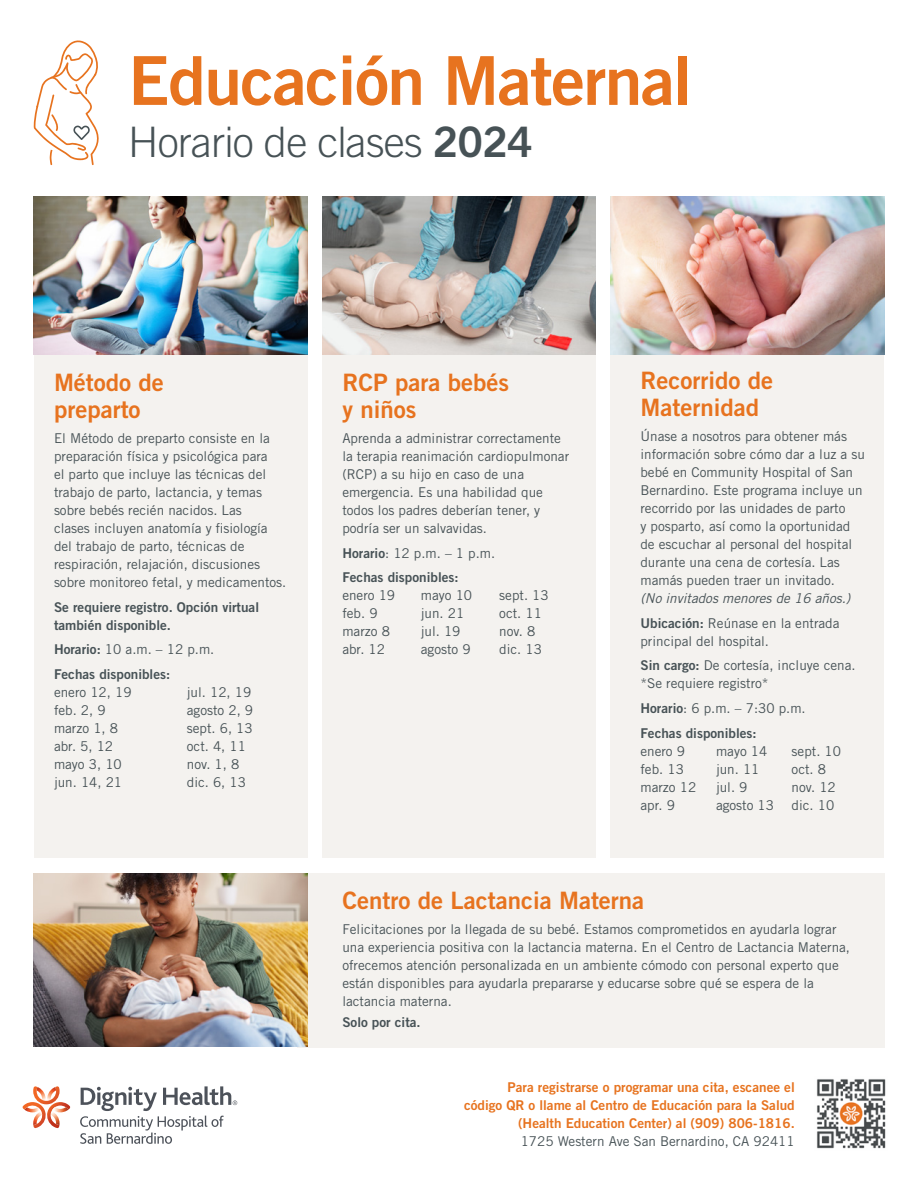
<style>
.page{position:relative;width:918px;height:1188px;background:#fff}
.page>*{position:absolute;margin:0;border:0;box-sizing:border-box;transform-origin:0 0}
.t1{font:67.5px "Trade Gothic LT Std Bd 2";letter-spacing:-.02em;color:#e7731f}
.t2{font:300 42px "Trade Gothic LT Std";letter-spacing:-.02em;color:#475256}
.t3{font:24px/27px "Trade Gothic LT Std Bd 2";color:#e7731f}
.t4{font:13.5px/18px "Trade Gothic LT Std";color:#475256}
.t5{font:13.5px/18px "Trade Gothic LT Std Bd 2";color:#e7731f;text-align:right}
.t6{font:13.5px/18px "Trade Gothic LT Std Bd 2";color:#475256}
.t7{font:italic 13.5px/24.8px "Trade Gothic LT Std";color:#475256}
.s1{font-family:"Trade Gothic LT Std Bd 2";font-weight:400}
.s2{font-family:"Trade Gothic LT Std Bd 2"}
.s3{font-family:"Trade Gothic LT Std Bd 2";font-style:normal}
.s4{font-style:normal}
</style>
<div class="page">
<div style="left:34px;top:289px;width:274px;height:569px;background:#f4f2ef"></div>
<div style="left:322px;top:301px;width:274px;height:557px;background:#f4f2ef"></div>
<div style="left:610px;top:301px;width:274px;height:557px;background:#f4f2ef"></div>
<div style="left:297px;top:873px;width:587px;height:175px;background:#f4f2ef"></div>
<img style="left:34px;top:874px;width:274px;height:172px">
<svg style="left:22px;top:1086px;width:48px;height:42px"></svg>
<img style="left:52px;top:1110px;width:16px;height:2px">
<img style="left:52px;top:1107px;width:16px;height:3px">
<svg style="left:80px;top:1086px;width:157px;height:58px"></svg>
<img style="left:34px;top:197px;width:274px;height:157px">
<img style="left:816px;top:1079px;width:70px;height:70px">
<img style="left:322px;top:197px;width:274px;height:157px">
<img style="left:610px;top:197px;width:274px;height:157px">
<svg style="left:33px;top:40px;width:66px;height:125px"></svg>
<h1 class="t1" style="left:128px;top:39px;width:565px">Educación Maternal</h1>
<h2 class="t2" style="left:128px;top:117px;width:406px">Horario de clases <span class="s1">2024</span></h2>
<h3 class="t3" style="left:54px;top:369px;width:111px">Método de preparto</h3>
<p class="t4" style="left:54px;top:429px;width:234px">El Método de preparto consiste en la preparación física y psicológica para<br>el parto que incluye las técnicas del trabajo de parto, lactancia, y temas sobre bebés recién nacidos. Las<br>clases incluyen anatomía y fisiología del trabajo de parto, técnicas de respiración, relajación, discusiones sobre monitoreo fetal, y medicamentos.</p>
<p class="t6" style="left:54px;top:598px;width:207px">Se requiere registro. Opción virtual también disponible.</p>
<p class="t4" style="left:54px;top:640px;width:162px"><span class="s2">Horario:</span> 10 a.m. – 12 p.m.</p>
<p class="t6" style="left:54px;top:665px;width:118px">Fechas disponibles:</p>
<p class="t4" style="left:54px;top:683px;width:79px">enero 12, 19 feb. 2, 9 marzo 1, 8 abr. 5, 12 mayo 3, 10 jun. 14, 21</p>
<p class="t4" style="left:187px;top:683px;width:68px">jul. 12, 19 agosto 2, 9 sept. 6, 13 oct. 4, 11 nov. 1, 8 dic. 6, 13</p>
<h3 class="t3" style="left:342px;top:369px;width:168px">RCP para bebés y niños</h3>
<p class="t4" style="left:342px;top:429px;width:228px">Aprenda a administrar correctamente la terapia reanimación cardiopulmonar (RCP) a su hijo en caso de una emergencia. Es una habilidad que todos los padres deberían tener, y podría ser un salvavidas.</p>
<p class="t4" style="left:342px;top:544px;width:154px"><span class="s2">Horario</span>: 12 p.m. – 1 p.m.</p>
<p class="t6" style="left:342px;top:568px;width:118px">Fechas disponibles:</p>
<p class="t4" style="left:342px;top:586px;width:54px">enero 19 feb. 9 marzo 8 abr. 12</p>
<p class="t4" style="left:421px;top:586px;width:53px">mayo 10 jun. 21 jul. 19 agosto 9</p>
<p class="t4" style="left:499px;top:586px;width:51px">sept. 13 oct. 11 nov. 8 dic. 13</p>
<h3 class="t3" style="left:640px;top:367px;width:134px">Recorrido de<br>Maternidad</h3>
<p class="t4" style="left:640px;top:427px;width:226px">Únase a nosotros para obtener más información sobre cómo dar a luz a su bebé en Community Hospital of San Bernardino. Este programa incluye un recorrido por las unidades de parto<br>y posparto, así como la oportunidad de escuchar al personal del hospital durante una cena de cortesía. Las mamás pueden traer un invitado.</p>
<p class="t7" style="left:640px;top:586px;width:211px">(No invitados menores de 16 años.)<br><span class="s3">Ubicación:</span> <span class="s4">Reúnase en la entrada</span></p>
<p class="t4" style="left:640px;top:628px;width:217px;line-height:24.8px">principal del hospital.<br><span class="s2">Sin cargo:</span> De cortesía, incluye cena.</p>
<p class="t4" style="left:640px;top:671px;width:167px;line-height:24.8px">*Se requiere registro*<br><span class="s2">Horario</span>: 6 p.m. – 7:30 p.m.</p>
<p class="t6" style="left:640px;top:724px;width:118px">Fechas disponibles:</p>
<p class="t4" style="left:640px;top:742px;width:57px">enero 9 feb. 13 marzo 12 apr. 9</p>
<p class="t4" style="left:716px;top:742px;width:60px">mayo 14 jun. 11 jul. 9 agosto 13</p>
<p class="t4" style="left:792px;top:742px;width:51px">sept. 10 oct. 8 nov. 12 dic. 10</p>
<h3 class="t3" style="left:342px;top:887px;width:303px">Centro de Lactancia Materna</h3>
<p class="t4" style="left:342px;top:920px;width:509px">Felicitaciones por la llegada de su bebé. Estamos comprometidos en ayudarla lograr una experiencia positiva con la lactancia materna. En el Centro de Lactancia Materna, ofrecemos atención personalizada en un ambiente cómodo con personal experto que están disponibles para ayudarla prepararse y educarse sobre qué se espera de la lactancia materna.</p>
<p class="t6" style="left:342px;top:1013px;width:80px">Solo por cita.</p>
<p class="t5" style="left:464px;top:1078px;width:332px">Para registrarse o programar una cita, escanee el<br>código QR o llame al Centro de Educación para la Salud (Health Education Center) al (909) 806-1816.</p>
<p class="t4" style="left:521px;top:1132px;width:276px">1725 Western Ave San Bernardino, CA 92411</p>
</div>
